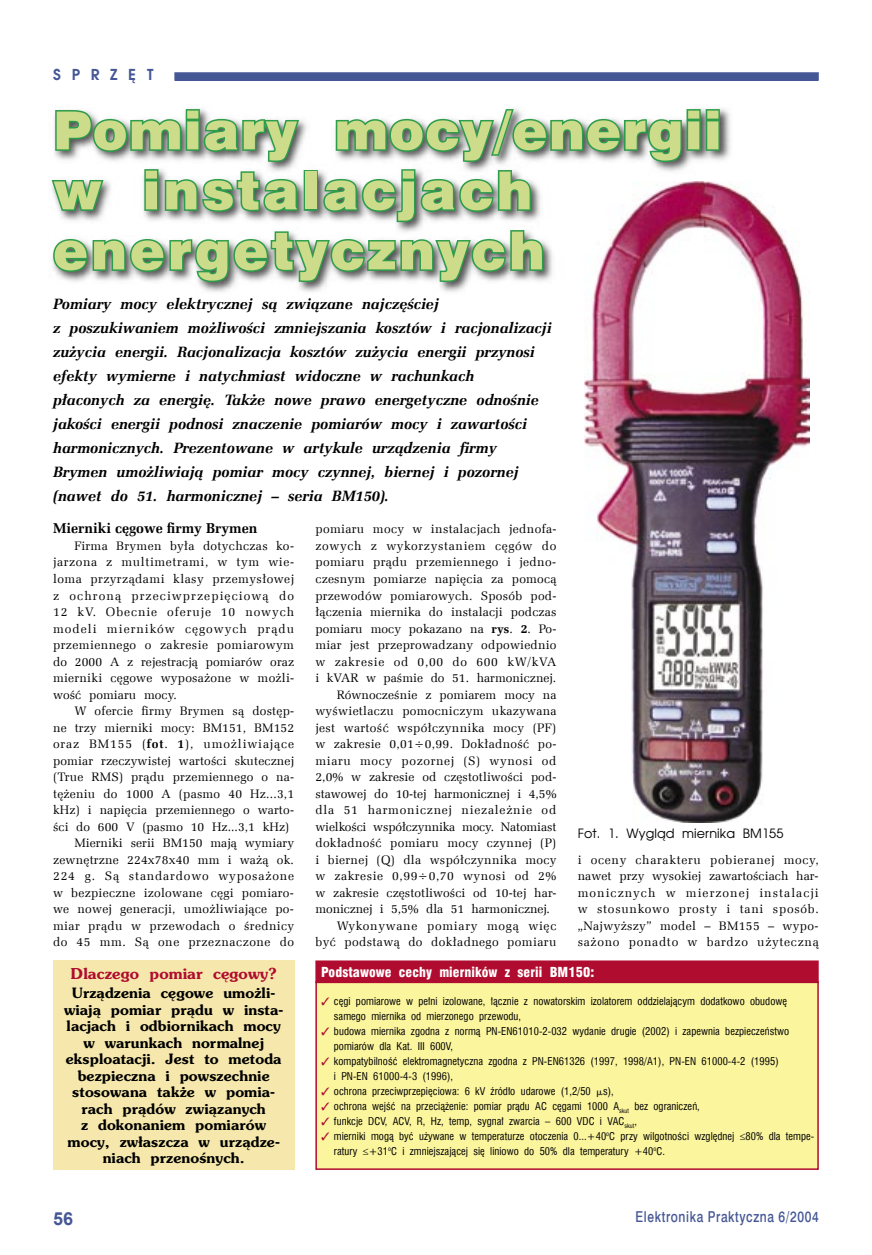
<style>
.page{position:relative;width:872px;height:1255px;background:#fff}
.page>*{position:absolute;margin:0;border:0;box-sizing:border-box;transform-origin:0 0}
.t1{font:52.5px/60px "Swis 721 Blk EU";letter-spacing:.055em;color:#cddc8a}
.t2{font:700 18px "Arial";color:#465796}
.t3{font:italic 700 15px/24px "Zapf Ellipt EU";letter-spacing:-.005em;color:#000}
.t4{font:15px "Swis 721 Md EU";letter-spacing:.05em;color:#465796;scale:.8 1}
.t5{font:700 15px "Southern";letter-spacing:.005em;color:#af0c2f}
.t6{font:700 15px "Avalon";color:#465796}
.t7{font:700 14.25px/16.5px "Southern";letter-spacing:.005em;color:#000;text-align:center}
.t8{font:700 14.25px "Zapf Ellipt EU";color:#000}
.t9{font:13.5px "Swis 721 Blk Cn EU";letter-spacing:.005em;color:#fff}
.t10{font:12.75px "Avalon";letter-spacing:.005em;color:#000}
.t11{font:12.3px/16.5px "Zapf Ellipt EU";letter-spacing:.02em;color:#000;text-align:justify}
.t12{font:12.3px "Zapf Ellipt EU";letter-spacing:-.005em;color:#000}
.t13{font:12.3px "Zapf Ellipt EU";letter-spacing:.06em;color:#000}
.t14{font:12.3px "Zapf Ellipt EU";letter-spacing:.045em;color:#000}
.t15{font:12.3px "Zapf Ellipt EU";letter-spacing:.055em;color:#000}
.t16{font:12.3px "Zapf Ellipt EU";letter-spacing:-.01em;color:#000}
.t17{font:12.3px "Zapf Ellipt EU";letter-spacing:.07em;color:#000}
.t18{font:12.3px "Zapf Ellipt EU";color:#000}
.t19{font:12.3px "Zapf Ellipt EU";letter-spacing:.065em;color:#000}
.t20{font:12.3px "Zapf Ellipt EU";letter-spacing:.05em;color:#000}
.t21{font:10.5px/15px "Swis 721 Cn EU";letter-spacing:.005em;color:#000}
.s1{font-weight:700}
.s2{color:#af0c2f}
.s3{font-family:"Math With Greek"}
</style>
<div class="page">
<svg style="left:174px;top:72px;width:644px;height:9px;background:#4b5b99"></svg>
<img style="left:199px;top:108px;width:532px;height:184px">
<svg style="left:51px;top:108px;width:670px;height:176px"></svg>
<div style="left:53px;top:960px;width:241px;height:209px;background:#f6e8ac"></div>
<img style="left:584px;top:181px;width:226px;height:641px">
<div style="left:315px;top:983px;width:503px;height:186px;background:#fbf59e"></div>
<div style="left:315px;top:960px;width:503px;height:23px;background:#af0c2f"></div>
<p class="t6" style="left:53px;top:65px;width:102px">S P R Z Ę T</p>
<h1 class="t1" style="left:53px;top:104px;width:670px">Pomiary mocy/energii w instalacjach energetycznych</h1>
<p class="t3" style="left:53px;top:292px;width:500px">Pomiary mocy elektrycznej są związane najczęściej<br>z poszukiwaniem możliwości zmniejszania kosztów i racjonalizacji zużycia energii. Racjonalizacja kosztów zużycia energii przynosi efekty wymierne i natychmiast widoczne w rachunkach<br>płaconych za energię. Także nowe prawo energetyczne odnośnie jakości energii podnosi znaczenie pomiarów mocy i zawartości harmonicznych. Prezentowane w artykule urządzenia firmy Brymen umożliwiają pomiar mocy czynnej, biernej i pozornej (nawet do 51. harmonicznej – seria BM150).</p>
<p class="t8" style="left:53px;top:519px;width:206px">Mierniki cęgowe firmy Brymen</p>
<p class="t11" style="left:53px;top:537px;width:243px;text-indent:21px">Firma Brymen była dotychczas ko&shy;jarzona z multimetrami, w tym wie&shy;loma przyrządami klasy przemysłowej z ochroną przeciwprzepięciową do 12 kV. Obecnie oferuje 10 nowych modeli mierników cęgowych prądu przemiennego o zakresie pomiarowym do 2000 A z rejestracją pomiarów oraz mierniki cęgowe wyposażone w możli&shy;wość pomiaru mocy.</p>
<p class="t11" style="left:74px;top:702px;width:221px">W ofercie firmy Brymen są dostęp-</p>
<p class="t11" style="left:53px;top:719px;width:242px">ne trzy mierniki mocy: BM151, BM152</p>
<p class="t17" style="left:53px;top:736px;width:242px">oraz BM155 (<span class="s1">fot</span>. <span class="s1">1</span>), umożliwiające</p>
<p class="t11" style="left:53px;top:752px;width:242px">pomiar rzeczywistej wartości skutecznej</p>
<p class="t11" style="left:53px;top:768px;width:243px">(True RMS) prądu przemiennego o na-</p>
<p class="t11" style="left:53px;top:785px;width:243px">tężeniu do 1000 A (pasmo 40 Hz...3,1</p>
<p class="t11" style="left:53px;top:801px;width:242px">kHz) i napięcia przemiennego o warto-</p>
<p class="t11" style="left:53px;top:818px;width:238px">ści do 600 V (pasmo 10 Hz...3,1 kHz)</p>
<p class="t11" style="left:74px;top:834px;width:221px">Mierniki serii BM150 mają wymiary</p>
<p class="t11" style="left:53px;top:851px;width:242px">zewnętrzne 224x78x40 mm i ważą ok.</p>
<p class="t19" style="left:53px;top:868px;width:242px">224 g. Są standardowo wyposażone</p>
<p class="t11" style="left:53px;top:884px;width:242px">w bezpieczne izolowane cęgi pomiaro-</p>
<p class="t11" style="left:53px;top:900px;width:242px">we nowej generacji, umożliwiające po-</p>
<p class="t11" style="left:53px;top:917px;width:242px">miar prądu w przewodach o średnicy</p>
<p class="t14" style="left:53px;top:934px;width:242px">do 45 mm. Są one przeznaczone do</p>
<p class="t11" style="left:315px;top:521px;width:243px">pomiaru mocy w instalacjach jednofa-</p>
<p class="t15" style="left:315px;top:538px;width:242px">zowych z wykorzystaniem cęgów do</p>
<p class="t11" style="left:315px;top:554px;width:242px">pomiaru prądu przemiennego i jedno-</p>
<p class="t11" style="left:315px;top:570px;width:242px">czesnym pomiarze napięcia za pomocą</p>
<p class="t11" style="left:315px;top:587px;width:242px">przewodów pomiarowych. Sposób pod-</p>
<p class="t11" style="left:315px;top:603px;width:242px">łączenia miernika do instalacji podczas</p>
<p class="t11" style="left:315px;top:620px;width:242px">pomiaru mocy pokazano na <span class="s1">rys</span>. <span class="s1">2</span>. Po-</p>
<p class="t11" style="left:315px;top:636px;width:243px">miar jest przeprowadzany odpowiednio</p>
<p class="t15" style="left:315px;top:654px;width:242px">w zakresie od 0,00 do 600 kW/kVA</p>
<p class="t18" style="left:315px;top:670px;width:242px">i kVAR w paśmie do 51. harmonicznej.</p>
<p class="t11" style="left:337px;top:686px;width:221px">Równocześnie z pomiarem mocy na</p>
<p class="t11" style="left:315px;top:702px;width:243px">wyświetlaczu pomocniczym ukazywana</p>
<p class="t11" style="left:315px;top:719px;width:242px">jest wartość współczynnika mocy (PF)</p>
<p class="t11" style="left:315px;top:735px;width:243px">w zakresie 0,01÷0,99. Dokładność po-</p>
<p class="t20" style="left:315px;top:753px;width:242px">miaru mocy pozornej (S) wynosi od</p>
<p class="t11" style="left:315px;top:768px;width:242px">2,0% w zakresie od częstotliwości pod-</p>
<p class="t12" style="left:315px;top:786px;width:243px">stawowej do 10-tej harmonicznej i 4,5%</p>
<p class="t13" style="left:315px;top:802px;width:242px">dla 51 harmonicznej niezależnie od</p>
<p class="t16" style="left:315px;top:819px;width:242px">wielkości współczynnika mocy. Natomiast</p>
<p class="t11" style="left:315px;top:834px;width:242px">dokładność pomiaru mocy czynnej (P)</p>
<p class="t11" style="left:315px;top:851px;width:243px">i biernej (Q) dla współczynnika mocy</p>
<p class="t14" style="left:315px;top:868px;width:242px">w zakresie 0,99÷0,70 wynosi od 2%</p>
<p class="t11" style="left:315px;top:884px;width:243px">w zakresie częstotliwości od 10-tej har-</p>
<p class="t12" style="left:315px;top:901px;width:236px">monicznej i 5,5% dla 51 harmonicznej.</p>
<p class="t13" style="left:337px;top:918px;width:221px">Wykonywane pomiary mogą więc</p>
<p class="t11" style="left:315px;top:933px;width:242px">być podstawą do dokładnego pomiaru</p>
<p class="t10" style="left:578px;top:825px;width:207px">Fot. 1. Wygląd miernika BM155</p>
<p class="t11" style="left:578px;top:851px;width:243px">i oceny charakteru pobieranej mocy, nawet przy wysokiej zawartościach har&shy;monicznych w mierzonej instalacji w stosunkowo prosty i tani sposób. „Najwyższy” model – BM155 – wypo&shy;sażono ponadto w bardzo użyteczną</p>
<p class="t5" style="left:71px;top:964px;width:207px">Dlaczego pomiar cęgowy?</p>
<p class="t7" style="left:64px;top:984px;width:221px">Urządzenia cęgowe umożli&shy;wiają pomiar prądu w insta&shy;lacjach i odbiornikach mocy w warunkach normalnej eksploatacji. Jest to metoda bezpieczna i powszechnie stosowana także w pomia&shy;rach prądów związanych<br>z dokonaniem pomiarów mocy, zwłaszcza w urządze&shy;niach przenośnych.</p>
<p class="t9" style="left:321px;top:963px;width:275px">Podstawowe cechy mierników z serii BM150:</p>
<p class="t21" style="left:334px;top:993px;width:455px;text-indent:-13px"><span class="s2">✓</span> cęgi pomiarowe w pełni izolowane, łącznie z nowatorskim izolatorem oddzielającym dodatkowo obudowę samego miernika od mierzonego przewodu,</p>
<p class="t21" style="left:334px;top:1023px;width:457px;text-indent:-13px"><span class="s2">✓</span> budowa miernika zgodna z normą PN-EN61010-2-032 wydanie drugie (2002) i zapewnia bezpieczeństwo pomiarów dla Kat. III 600V,</p>
<p class="t21" style="left:334px;top:1053px;width:446px;text-indent:-13px"><span class="s2">✓</span> kompatybilność elektromagnetyczna zgodna z PN-EN61326 (1997, 1998/A1), PN-EN 61000-4-2 (1995) i PN-EN 61000-4-3 (1996),</p>
<p class="t21" style="left:321px;top:1083px;width:294px"><span class="s2">✓</span> ochrona przeciwprzepięciowa: 6 kV źródło udarowe (1,2/50 <span class="s3">m</span>s),</p>
<p class="t21" style="left:321px;top:1098px;width:380px"><span class="s2">✓</span> ochrona wejść na przeciążenie: pomiar prądu AC cęgami 1000 A<sub>skut</sub> bez ograniczeń,</p>
<p class="t21" style="left:321px;top:1113px;width:317px"><span class="s2">✓</span> funkcje DCV, ACV, R, Hz, temp, sygnał zwarcia – 600 VDC i VAC<sub>skut</sub>,</p>
<p class="t21" style="left:334px;top:1128px;width:482px;text-indent:-13px"><span class="s2">✓</span> mierniki mogą być używane w temperaturze otoczenia 0...+40<sup>o</sup>C przy wilgotności względnej ≤80% dla tempe&shy;ratury ≤+31<sup>o</sup>C i zmniejszającej się liniowo do 50% dla temperatury +40<sup>o</sup>C.</p>
<h2 class="t2" style="left:53px;top:1206px;width:22px">56</h2>
<p class="t4" style="left:635px;top:1207px;width:230px">Elektronika Praktyczna 6/2004</p>
</div>
